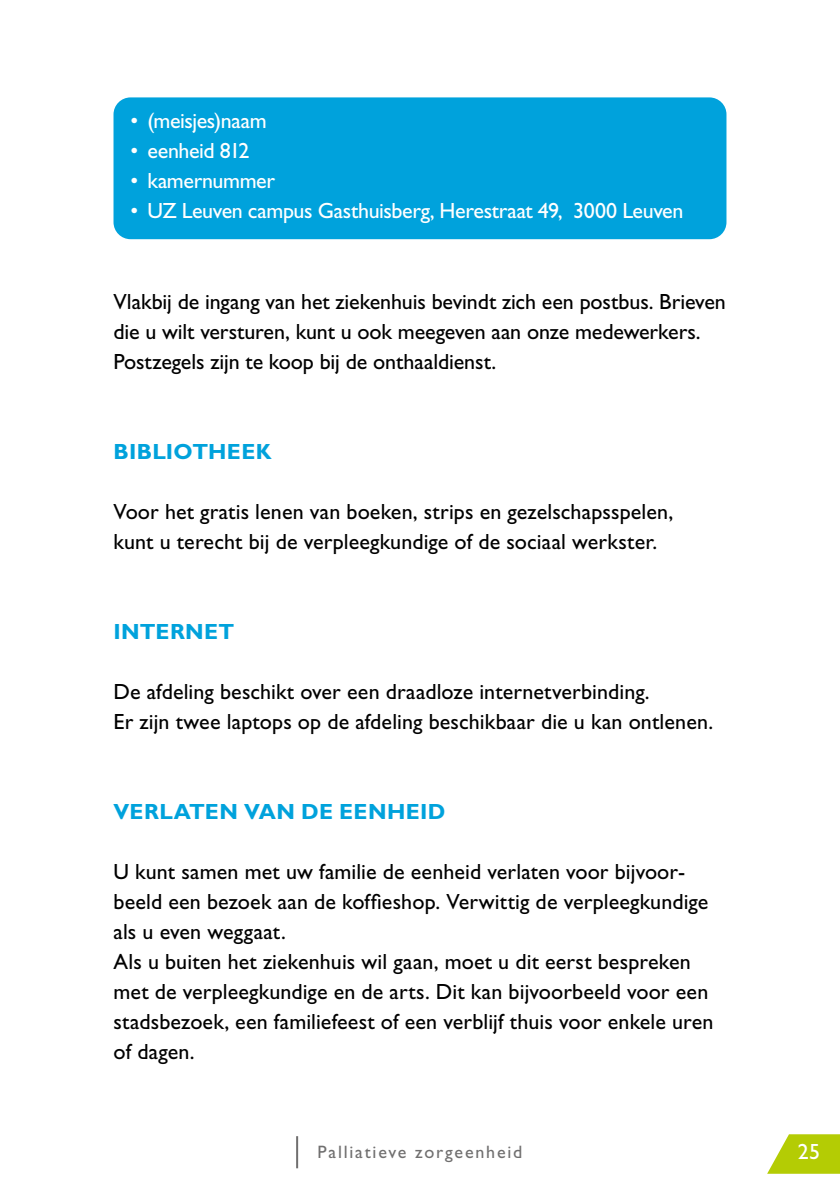
<style>
.page{position:relative;width:840px;height:1191px;background:#fff}
.page>*{position:absolute;margin:0;border:0;box-sizing:border-box;transform-origin:0 0}
.t1{font:22px/30px "Gill Sans Std";letter-spacing:.005em;color:#000}
.t2{font:22px "Gill Sans Std";letter-spacing:-.02em;color:#fff}
.t3{font:700 22px "Gill Sans Std";letter-spacing:.015em;color:#00a2dc}
.t4{font:18px "Gill Sans Std";letter-spacing:.1em;color:#706f6f}
</style>
<div class="page">
<hr style="left:296px;top:1136px;width:2px;height:32px;background:#706f6f">
<svg style="left:767px;top:1134px;width:72px;height:39px"></svg>
<div style="left:113px;top:97px;width:613px;height:142px;background:#00a2dc;border-radius:17px"></div>
<p class="t2" style="left:130px;top:108px;width:137px">• (meisjes)naam</p>
<p class="t2" style="left:130px;top:138px;width:120px">• eenheid 812</p>
<p class="t2" style="left:130px;top:168px;width:146px">• kamernummer</p>
<p class="t2" style="left:130px;top:198px;width:554px">• UZ Leuven campus Gasthuisberg, Herestraat 49, 3000 Leuven</p>
<p class="t1" style="left:113px;top:286px;width:613px">Vlakbij de ingang van het ziekenhuis bevindt zich een postbus. Brieven die u wilt versturen, kunt u ook meegeven aan onze medewerkers.<br>Postzegels zijn te koop bij de onthaaldienst.</p>
<p class="t3" style="left:113px;top:438px;width:159px">BIBLIOTHEEK</p>
<p class="t1" style="left:113px;top:496px;width:561px">Voor het gratis lenen van boeken, strips en gezelschapsspelen, kunt u terecht bij de verpleegkundige of de sociaal werkster.</p>
<p class="t3" style="left:113px;top:618px;width:122px">INTERNET</p>
<p class="t1" style="left:113px;top:676px;width:600px">De afdeling beschikt over een draadloze internetverbinding.<br>Er zijn twee laptops op de afdeling beschikbaar die u kan ontlenen.</p>
<p class="t3" style="left:113px;top:798px;width:333px">VERLATEN VAN DE EENHEID</p>
<p class="t1" style="left:113px;top:856px;width:601px">U kunt samen met uw familie de eenheid verlaten voor bijvoor&shy;beeld een bezoek aan de koffieshop. Verwittig de verpleegkundige als u even weggaat.<br>Als u buiten het ziekenhuis wil gaan, moet u dit eerst bespreken met de verpleegkundige en de arts. Dit kan bijvoorbeeld voor een stadsbezoek, een familiefeest of een verblijf thuis voor enkele uren of dagen.</p>
<p class="t4" style="left:317px;top:1141px;width:206px">Palliatieve zorgeenheid</p>
<p class="t2" style="left:797px;top:1138px;width:23px">25</p>
</div>
